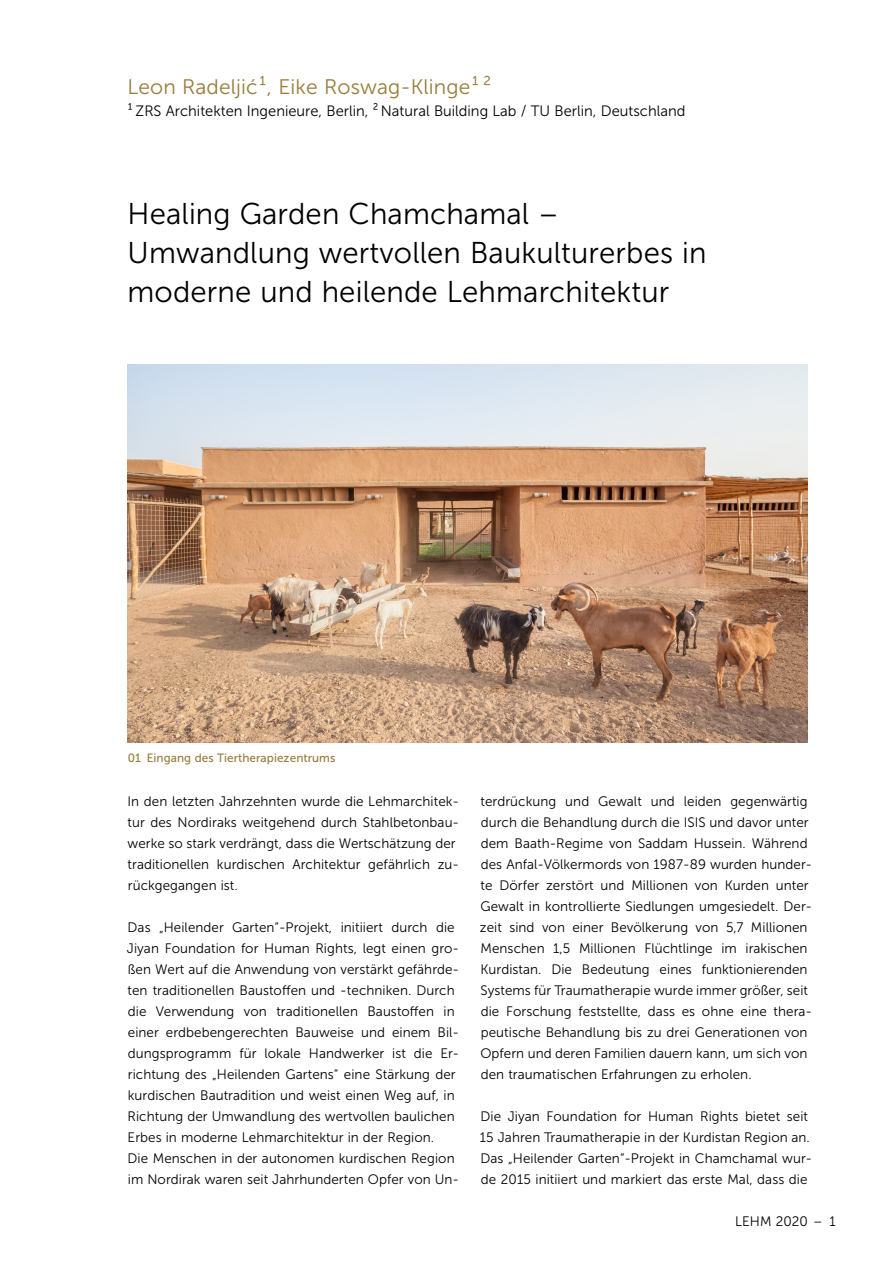
<style>
.page{position:relative;width:893px;height:1263px;background:#fff}
.page>*{position:absolute;margin:0;border:0;box-sizing:border-box;transform-origin:0 0}
.t1{font:30px/39px "Museo Sans 300";letter-spacing:.005em;color:#000}
.t2{font:21px "Museo Sans 300";letter-spacing:.005em;color:#967d3a}
.t3{font:15px "Museo Sans 300";color:#000}
.t4{font:13.65px/21px "Museo Sans 300";letter-spacing:.005em;color:#000}
.t5{font:12px "Museo Sans 500";letter-spacing:.005em;color:#967d3a}
</style>
<div class="page">
<img style="left:128px;top:364px;width:680px;height:378px">
<h2 class="t2" style="left:128px;top:75px;width:365px">Leon Radeljić¹, Eike Roswag-Klinge¹ ²</h2>
<p class="t3" style="left:128px;top:103px;width:559px">¹ ZRS Architekten Ingenieure, Berlin, ² Natural Building Lab / TU Berlin, Deutschland</p>
<h1 class="t1" style="left:128px;top:194px;width:580px">Healing Garden Chamchamal –<br>Umwandlung wertvollen Baukulturerbes in moderne und heilende Lehmarchitektur</h1>
<p class="t5" style="left:128px;top:751px;width:209px">01 Eingang des Tiertherapiezentrums</p>
<p class="t4" style="left:127px;top:790px;width:333px">In den letzten Jahrzehnten wurde die Lehmarchitek&shy;tur des Nordiraks weitgehend durch Stahlbetonbau&shy;werke so stark verdrängt, dass die Wertschätzung der traditionellen kurdischen Architektur gefährlich zu&shy;rückgegangen ist.</p>
<p class="t4" style="left:127px;top:916px;width:334px">Das „Heilender Garten“-Projekt, initiiert durch die Jiyan Foundation for Human Rights, legt einen gro&shy;ßen Wert auf die Anwendung von verstärkt gefährde&shy;ten traditionellen Baustoffen und -techniken. Durch die Verwendung von traditionellen Baustoffen in einer erdbebengerechten Bauweise und einem Bil&shy;dungsprogramm für lokale Handwerker ist die Er&shy;richtung des „Heilenden Gartens“ eine Stärkung der kurdischen Bautradition und weist einen Weg auf, in Richtung der Umwandlung des wertvollen baulichen Erbes in moderne Lehmarchitektur in der Region.<br>Die Menschen in der autonomen kurdischen Region im Nordirak waren seit Jahrhunderten Opfer von Un-</p>
<p class="t4" style="left:480px;top:790px;width:334px">terdrückung und Gewalt und leiden gegenwärtig durch die Behandlung durch die ISIS und davor unter dem Baath-Regime von Saddam Hussein. Während des Anfal-Völkermords von 1987-89 wurden hunder&shy;te Dörfer zerstört und Millionen von Kurden unter Gewalt in kontrollierte Siedlungen umgesiedelt. Der&shy;zeit sind von einer Bevölkerung von 5,7 Millionen Menschen 1,5 Millionen Flüchtlinge im irakischen Kurdistan. Die Bedeutung eines funktionierenden Systems für Traumatherapie wurde immer größer, seit die Forschung feststellte, dass es ohne eine thera&shy;peutische Behandlung bis zu drei Generationen von Opfern und deren Familien dauern kann, um sich von den traumatischen Erfahrungen zu erholen.</p>
<p class="t4" style="left:480px;top:1105px;width:334px">Die Jiyan Foundation for Human Rights bietet seit 15 Jahren Traumatherapie in der Kurdistan Region an.<br>Das „Heilender Garten“-Projekt in Chamchamal wur&shy;de 2015 initiiert und markiert das erste Mal, dass die</p>
<p class="t4" style="left:735px;top:1210px;width:102px">LEHM 2020 – 1</p>
</div>
